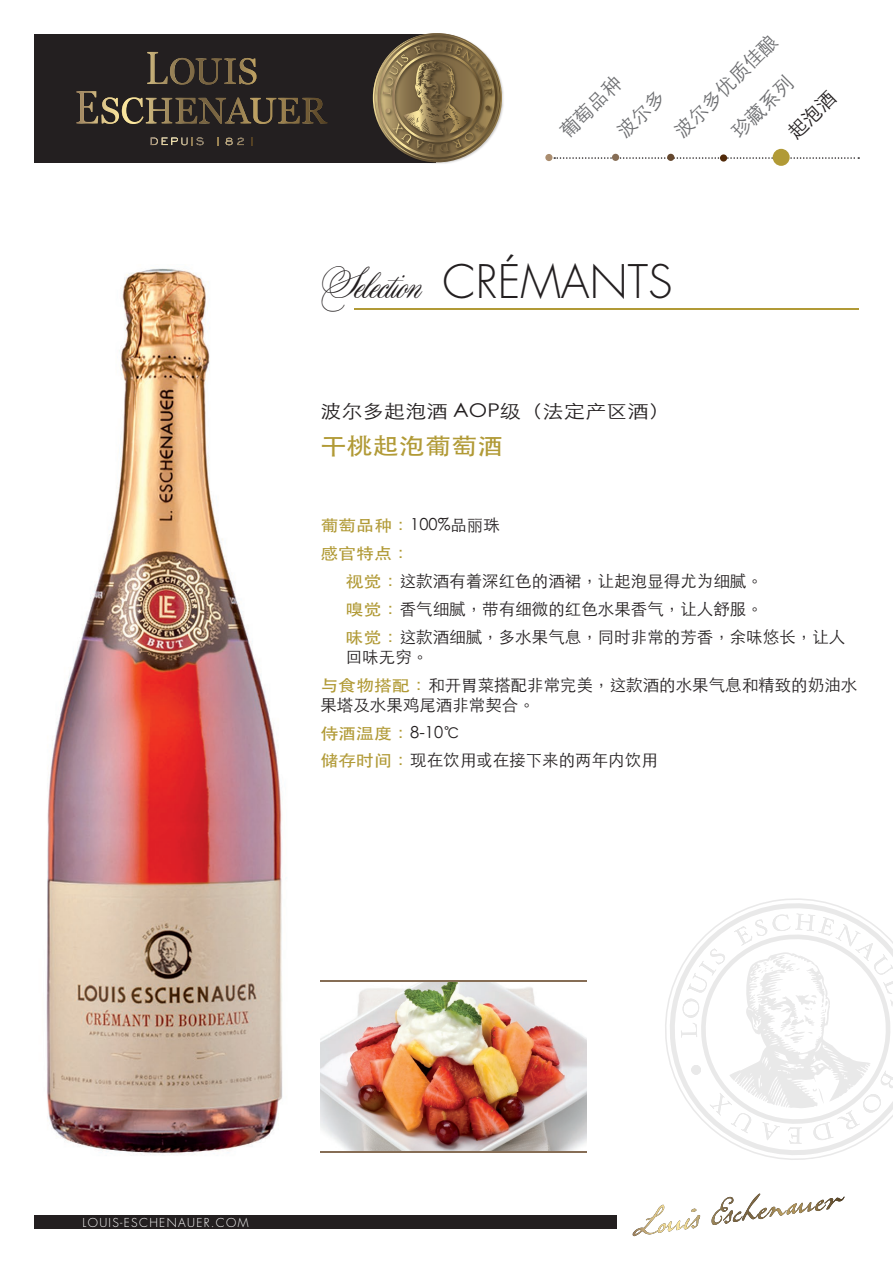
<style>
.page{position:relative;width:893px;height:1263px;background:#fff}
.page>*{position:absolute;margin:0;border:0;box-sizing:border-box;transform-origin:0 0}
.t1{font:45px "Aurora Script";color:#231f20}
.t2{font:500 23.1px "ST Heiti TC";color:#b19a36;scale:1.14 1}
.t3{font:300 19.5px "ST Heiti TC";color:#6c6d70}
.t4{font:300 18.75px "ST Heiti TC";color:#231f20;scale:1.14 1}
.t5{font:300 16.5px/27.9px "ST Heiti TC";color:#231f20}
.t6{font:500 15.9px "ST Heiti TC";color:#b19a36;scale:1.14 1}
.t7{font:300 12px "Futura";letter-spacing:.11em;color:#fff}
.s1{font-family:"Futura";font-weight:300}
.s2{font-weight:500;font-size:15.9px;color:#b19a36}
.s3{font-weight:300;font-size:16.5px;color:#231f20}
</style>
<div class="page">
<img style="left:46px;top:268px;width:237px;height:887px">
<div style="left:34px;top:34px;width:401px;height:128px;background:#231f20"></div>
<div style="left:34px;top:1215px;width:583px;height:14px;background:#231f20"></div>
<img style="left:372px;top:78px;width:132px;height:86px">
<svg style="left:373px;top:33px;width:127px;height:127px"></svg>
<svg style="left:77px;top:91px;width:250px;height:33px"></svg>
<svg style="left:147px;top:52px;width:110px;height:33px"></svg>
<svg style="left:151px;top:137px;width:53px;height:8px"></svg>
<svg style="left:226px;top:138px;width:18px;height:7px"></svg>
<svg style="left:633px;top:1205px;width:67px;height:31px"></svg>
<svg style="left:712px;top:1193px;width:132px;height:32px"></svg>
<svg style="left:554px;top:157px;width:305px;height:2px"></svg>
<hr style="left:354px;top:308px;width:505px;height:2px;background:#b19a36">
<div style="left:545px;top:154px;width:7px;height:7px;background:#aa8d6f;border-radius:50%"></div>
<div style="left:612px;top:154px;width:7px;height:7px;background:#866d55;border-radius:50%"></div>
<div style="left:667px;top:154px;width:7px;height:7px;background:#65482f;border-radius:50%"></div>
<div style="left:720px;top:154px;width:7px;height:8px;background:#512a09;border-radius:50%"></div>
<div style="left:773px;top:149px;width:17px;height:17px;background:#b19a36;border-radius:50%"></div>
<svg style="left:665px;top:898px;width:193px;height:262px"></svg>
<svg style="left:681px;top:913px;width:212px;height:231px"></svg>
<img style="left:320px;top:982px;width:267px;height:170px">
<hr style="left:320px;top:980px;width:267px;height:2px;background:#866d55">
<hr style="left:320px;top:1152px;width:267px;height:1px;background:#866d55">
<p class="t3" style="left:551px;top:122px;width:80px;rotate:-45deg">葡萄品种</p>
<p class="t3" style="left:666px;top:122px;width:138px;rotate:-45deg">波尔多优质佳酿</p>
<p class="t3" style="left:723px;top:122px;width:80px;rotate:-45deg">珍藏系列</p>
<h1 class="t1" style="left:320px;top:252px;width:354px">Selection <span class="s1">CRÉMANTS</span></h1>
<p class="t4" style="left:320px;top:395px;width:308px">波尔多起泡酒 AOP级（法定产区酒）</p>
<h2 class="t2" style="left:320px;top:433px;width:162px">干桃起泡葡萄酒</h2>
<p class="t5" style="left:320px;top:509px;width:181px"><span class="s2">葡萄品种：</span>100%品丽珠</p>
<p class="t6" style="left:320px;top:545px;width:80px">感官特点：</p>
<p class="t5" style="left:346px;top:565px;width:501px"><span class="s2">视觉：</span>这款酒有着深红色的酒裙，让起泡显得尤为细腻。<br><span class="s2">嗅觉：</span>香气细腻，带有细微的红色水果香气，让人舒服。<br><span class="s2">味觉：</span>这款酒细腻，多水果气息，同时非常的芳香，余味悠长，让人</p>
<p class="t5" style="left:320px;top:641px;width:538px;text-indent:26px">回味无穷。<br><span class="s2">与食物搭配：</span>和开胃菜搭配非常完美，这款酒的水果气息和精致的奶油水</p>
<p class="t5" style="left:320px;top:689px;width:216px">果塔及水果鸡尾酒非常契合。</p>
<p class="t6" style="left:320px;top:724px;width:124px">侍酒温度：<span class="s3">8-10℃</span></p>
<p class="t5" style="left:320px;top:745px;width:339px"><span class="s2">储存时间：</span>现在饮用或在接下来的两年内饮用</p>
<p class="t7" style="left:83px;top:1215px;width:167px">LOUIS-ESCHENAUER.COM</p>
</div>
